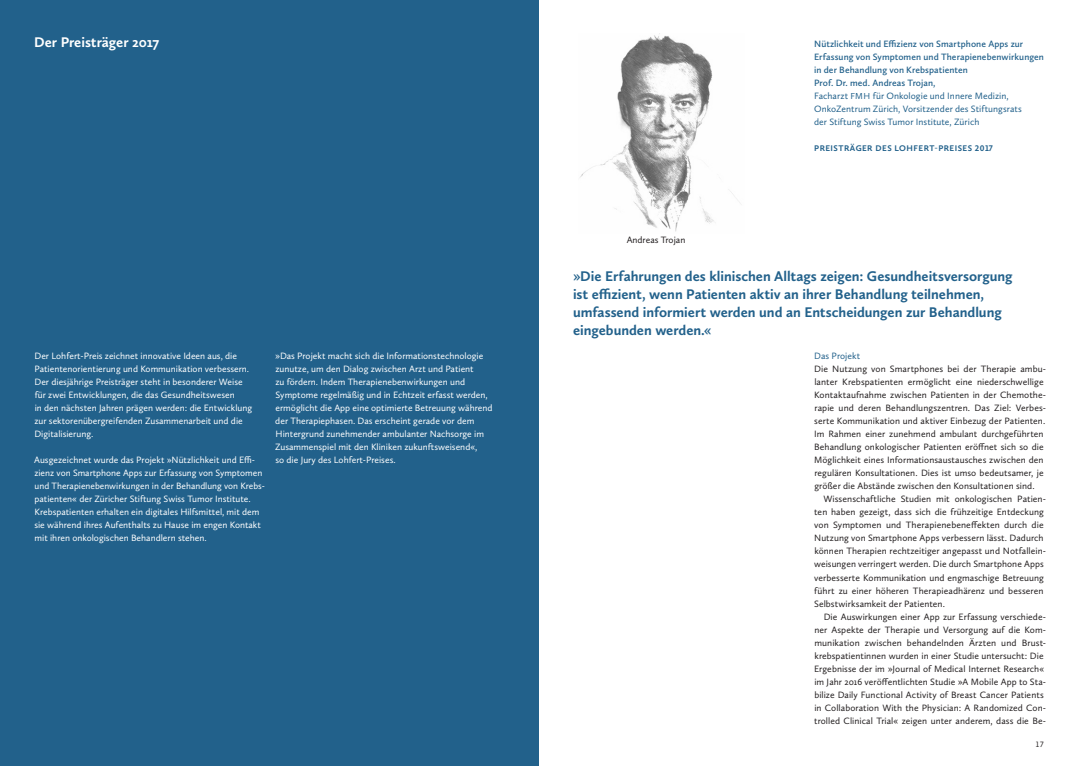
<style>
.page{position:relative;width:1078px;height:766px;background:#fff}
.page>*{position:absolute;margin:0;border:0;box-sizing:border-box;transform-origin:0 0}
.t1{font:700 14.5px/18px "Calluna Sans";color:#22618b}
.t2{font:700 14.5px "Calluna Sans";letter-spacing:-.005em;color:#fff}
.t3{font:9.5px/13px "Calluna Sans";letter-spacing:.005em;color:#231f20}
.t4{font:9.5px/13px "Calluna Sans";color:#fff}
.t5{font:600 9.5px/13px "Calluna Sans";letter-spacing:.005em;color:#22618b}
.t6{font:9.5px "Calluna Sans";letter-spacing:.005em;color:#22618b}
.t7{font:700 8.5px "Calluna Sans";letter-spacing:.055em;color:#22618b}
.t8{font:8px "Calluna Sans";color:#231f20}
.s1{font-weight:400}
.s2{font-weight:400;font-size:9px}
</style>
<div class="page">
<div style="left:0;top:0;width:539px;height:765px;background:#22618b"></div>
<img style="left:580px;top:35px;width:161px;height:197px">
<h1 class="t2" style="left:34px;top:33px;width:126px">Der Preisträger 2017</h1>
<p class="t4" style="left:34px;top:349px;width:219px">Der Lohfert-Preis zeichnet innovative Ideen aus, die Patientenorientierung und Kommunikation verbessern.<br>Der diesjährige Preisträger steht in besonderer Weise für zwei Entwicklungen, die das Gesundheitswesen<br>in den nächsten Jahren prägen werden: die Entwicklung zur sektorenübergreifenden Zusammenarbeit und die Digitalisierung.</p>
<p class="t4" style="left:34px;top:453px;width:232px">Ausgezeichnet wurde das Projekt »Nützlichkeit und Effi&shy;zienz von Smartphone Apps zur Erfassung von Symptomen und Therapienebenwirkungen in der Behandlung von Krebs&shy;patienten« der Züricher Stiftung Swiss Tumor Institute.<br>Krebspatienten erhalten ein digitales Hilfsmittel, mit dem sie während ihres Aufenthalts zu Hause im engen Kontakt mit ihren onkologischen Behandlern stehen.</p>
<p class="t4" style="left:275px;top:349px;width:219px">»Das Projekt macht sich die Informationstechnologie zunutze, um den Dialog zwischen Arzt und Patient<br>zu fördern. Indem Therapienebenwirkungen und Symptome regelmäßig und in Echtzeit erfasst werden, ermöglicht die App eine optimierte Betreuung während der Therapiephasen. Das erscheint gerade vor dem Hintergrund zunehmender ambulanter Nachsorge im Zusammenspiel mit den Kliniken zukunftsweisend«,<br>so die Jury des Lohfert-Preises.</p>
<p class="t3" style="left:626px;top:233px;width:60px">Andreas Trojan</p>
<p class="t5" style="left:814px;top:37px;width:231px">Nützlichkeit und Effizienz von Smartphone Apps zur Erfassung von Symptomen und Therapienebenwirkungen in der Behandlung von Krebspatienten<br>Prof. Dr. med. Andreas Trojan,<br><span class="s1">Facharzt</span> <span class="s2">FMH</span> <span class="s1">für Onkologie und Innere Medizin, OnkoZentrum Zürich, Vorsitzender des Stiftungsrats<br>der Stiftung Swiss Tumor Institute, Zürich</span></p>
<p class="t7" style="left:814px;top:143px;width:180px">PREISTRÄGER DES LOHFERT-PREISES 2017</p>
<h1 class="t1" style="left:573px;top:267px;width:441px">»Die Erfahrungen des klinischen Alltags zeigen: Gesundheitsversorgung ist effizient, wenn Patienten aktiv an ihrer Behandlung teilnehmen, umfassend informiert werden und an Entscheidungen zur Behandlung eingebunden werden.«</h1>
<p class="t6" style="left:814px;top:350px;width:48px">Das Projekt</p>
<p class="t3" style="left:814px;top:362px;width:233px">Die Nutzung von Smartphones bei der Therapie ambu&shy;lanter Krebspatienten ermöglicht eine niederschwellige Kontaktaufnahme zwischen Patienten in der Chemothe&shy;rapie und deren Behandlungszentren. Das Ziel: Verbes&shy;serte Kommunikation und aktiver Einbezug der Patienten.<br>Im Rahmen einer zunehmend ambulant durchgeführten Behandlung onkologischer Patienten eröffnet sich so die Möglichkeit eines Informationsaustausches zwischen den regulären Konsultationen. Dies ist umso bedeutsamer, je größer die Abstände zwischen den Konsultationen sind.</p>
<p class="t3" style="left:814px;top:492px;width:233px;text-indent:9px">Wissenschaftliche Studien mit onkologischen Patien&shy;ten haben gezeigt, dass sich die frühzeitige Entdeckung von Symptomen und Therapienebeneffekten durch die Nutzung von Smartphone Apps verbessern lässt. Dadurch können Therapien rechtzeitiger angepasst und Notfallein&shy;weisungen verringert werden. Die durch Smartphone Apps verbesserte Kommunikation und engmaschige Betreuung führt zu einer höheren Therapieadhärenz und besseren Selbstwirksamkeit der Patienten.</p>
<p class="t3" style="left:814px;top:609px;width:233px;text-indent:10px">Die Auswirkungen einer App zur Erfassung verschiede&shy;ner Aspekte der Therapie und Versorgung auf die Kom&shy;munikation zwischen behandelnden Ärzten und Brust&shy;krebspatientinnen wurden in einer Studie untersucht: Die Ergebnisse der im »Journal of Medical Internet Research« im Jahr 2016 veröffentlichten Studie »A Mobile App to Sta&shy;bilize Daily Functional Activity of Breast Cancer Patients in Collaboration With the Physician: A Randomized Con&shy;trolled Clinical Trial« zeigen unter anderem, dass die Be-</p>
<p class="t8" style="left:1035px;top:739px;width:10px">17</p>
</div>
